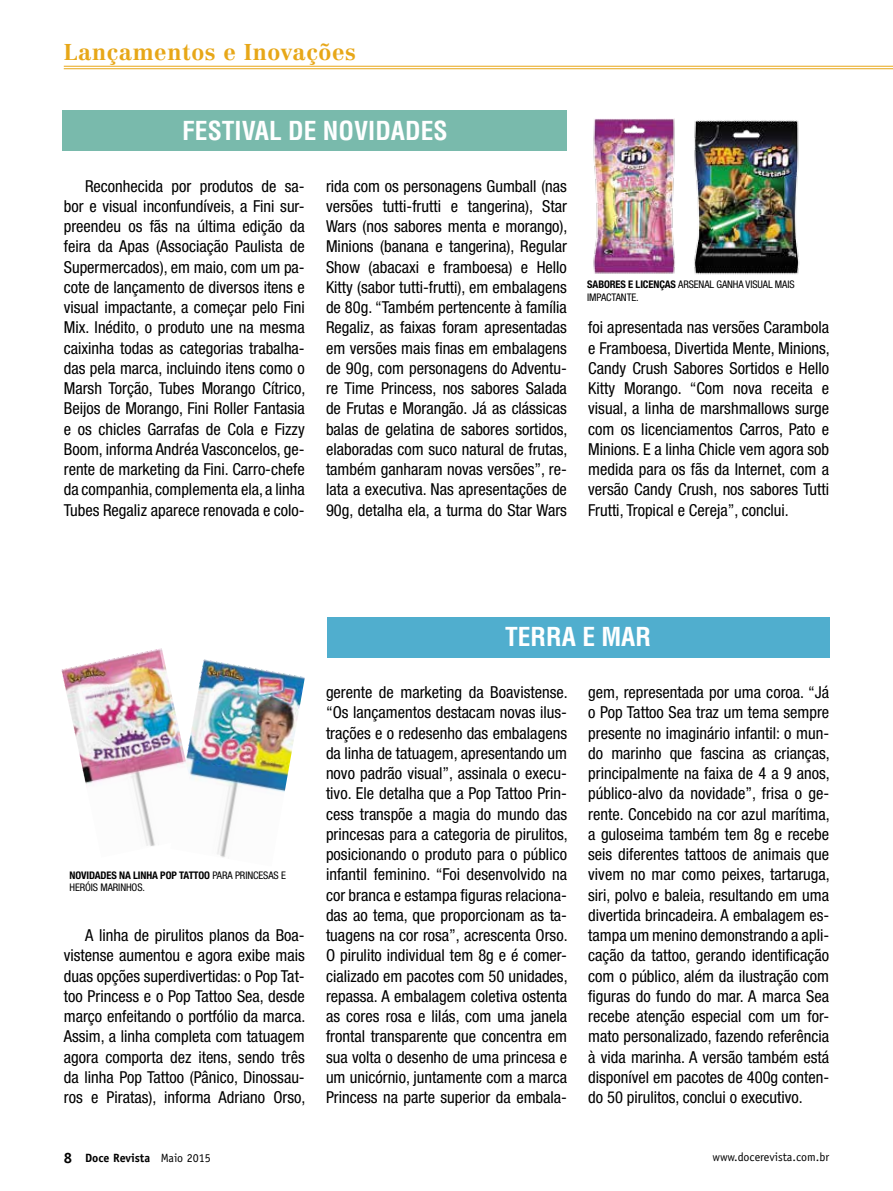
<style>
.page{position:relative;width:893px;height:1191px;background:#fff}
.page>*{position:absolute;margin:0;border:0;box-sizing:border-box;transform-origin:0 0}
.t1{font:700 condensed 25.5px "Helvetica LT Std";color:#fff}
.t2{font:700 22.5px "Centennial LT Std";letter-spacing:.025em;color:#e7a718}
.t3{font:condensed 16.5px/20.2px "Helvetica Neue LT Pro";color:#000;text-align:justify}
.t4{font:12px "Officina Sans";color:#000}
.t5{font:700 12px "Officina Sans";color:#000}
.t6{font:condensed 10.5px/12.6px "Helvetica Neue LT Pro";letter-spacing:-.01em;color:#000}
.s1{font-weight:700}
.s2{font-size:15px}
.s3{font-weight:400}
</style>
<div class="page">
<hr style="left:64px;top:66px;width:829px;height:1px;background:#e7a718">
<hr style="left:64px;top:68px;width:829px;height:1px;background:#e7a718">
<div style="left:327px;top:617px;width:502px;height:40px;background:#50aece"></div>
<img style="left:202px;top:659px;width:103px;height:199px">
<img style="left:61px;top:648px;width:141px;height:198px">
<div style="left:63px;top:111px;width:504px;height:40px;background:#79baac"></div>
<img style="left:593px;top:119px;width:82px;height:155px">
<img style="left:694px;top:120px;width:106px;height:155px">
<h2 class="t2" style="left:64px;top:39px;width:294px">Lançamentos e Inovações</h2>
<h1 class="t1" style="left:182px;top:115px;width:267px">FESTIVAL DE NOVIDADES</h1>
<p class="t3" style="left:64px;top:175px;width:243px;text-indent:21px">Reconhecida por produtos de sa&shy;bor e visual inconfundíveis, a Fini sur&shy;preendeu os fãs na última edição da feira da Apas (Associação Paulista de Supermercados), em maio, com um pa&shy;cote de lançamento de diversos itens e visual impactante, a começar pelo Fini Mix. Inédito, o produto une na mesma caixinha todas as categorias trabalha&shy;das pela marca, incluindo itens como o Marsh Torção, Tubes Morango Cítrico, Beijos de Morango, Fini Roller Fantasia e os chicles Garrafas de Cola e Fizzy Boom, informa Andréa Vasconcelos, ge&shy;rente de marketing da Fini. Carro-chefe da companhia, complementa ela, a linha Tubes Regaliz aparece renovada e colo-</p>
<p class="t3" style="left:326px;top:175px;width:243px">rida com os personagens Gumball (nas versões tutti-frutti e tangerina), Star Wars (nos sabores menta e morango), Minions (banana e tangerina), Regular Show (abacaxi e framboesa) e Hello Kitty (sabor tutti-frutti), em embalagens de 80g. “Também pertencente à família Regaliz, as faixas foram apresentadas em versões mais finas em embalagens de 90g, com personagens do Adventu&shy;re Time Princess, nos sabores Salada de Frutas e Morangão. Já as clássicas balas de gelatina de sabores sortidos, elaboradas com suco natural de frutas, também ganharam novas versões”, re&shy;lata a executiva. Nas apresentações de 90g, detalha ela, a turma do Star Wars</p>
<p class="t6" style="left:587px;top:278px;width:209px"><span class="s1">SABORES E LICENÇAS</span> ARSENAL GANHA VISUAL MAIS<br>IMPACTANTE.</p>
<p class="t3" style="left:588px;top:317px;width:243px">foi apresentada nas versões Carambola e Framboesa, Divertida Mente, Minions, Candy Crush Sabores Sortidos e Hello Kitty Morango. “Com nova receita e visual, a linha de marshmallows surge com os licenciamentos Carros, Pato e Minions. E a linha Chicle vem agora sob medida para os fãs da Internet, com a versão Candy Crush, nos sabores Tutti Frutti, Tropical e Cereja”, conclui.</p>
<p class="t6" style="left:70px;top:868px;width:218px"><span class="s1">NOVIDADES NA LINHA POP TATTOO</span> PARA PRINCESAS E<br>HERÓIS MARINHOS.</p>
<p class="t3" style="left:64px;top:925px;width:243px;text-indent:21px">A linha de pirulitos planos da Boa&shy;vistense aumentou e agora exibe mais duas opções superdivertidas: o Pop Tat&shy;too Princess e o Pop Tattoo Sea, desde março enfeitando o portfólio da marca.<br>Assim, a linha completa com tatuagem agora comporta dez itens, sendo três da linha Pop Tattoo (Pânico, Dinossau&shy;ros e Piratas), informa Adriano Orso,</p>
<h1 class="t1" style="left:505px;top:621px;width:147px">TERRA E MAR</h1>
<p class="t3" style="left:588px;top:682px;width:243px">gem, representada por uma coroa. “Já o Pop Tattoo Sea traz um tema sempre presente no imaginário infantil: o mun&shy;do marinho que fascina as crianças, principalmente na faixa de 4 a 9 anos, público-alvo da novidade”, frisa o ge&shy;rente. Concebido na cor azul marítima, a guloseima também tem 8g e recebe seis diferentes tattoos de animais que vivem no mar como peixes, tartaruga, siri, polvo e baleia, resultando em uma divertida brincadeira. A embalagem es&shy;tampa um menino demonstrando a apli&shy;cação da tattoo, gerando identificação com o público, além da ilustração com figuras do fundo do mar. A marca Sea recebe atenção especial com um for&shy;mato personalizado, fazendo referência à vida marinha. A versão também está disponível em pacotes de 400g conten&shy;do 50 pirulitos, conclui o executivo.</p>
<p class="t3" style="left:326px;top:682px;width:243px">gerente de marketing da Boavistense. “Os lançamentos destacam novas ilus&shy;trações e o redesenho das embalagens da linha de tatuagem, apresentando um novo padrão visual”, assinala o execu&shy;tivo. Ele detalha que a Pop Tattoo Prin&shy;cess transpõe a magia do mundo das princesas para a categoria de pirulitos, posicionando o produto para o público infantil feminino. “Foi desenvolvido na cor branca e estampa figuras relaciona&shy;das ao tema, que proporcionam as ta&shy;tuagens na cor rosa”, acrescenta Orso.<br>O pirulito individual tem 8g e é comer&shy;cializado em pacotes com 50 unidades, repassa. A embalagem coletiva ostenta as cores rosa e lilás, com uma janela frontal transparente que concentra em sua volta o desenho de uma princesa e um unicórnio, juntamente com a marca Princess na parte superior da embala-</p>
<p class="t5" style="left:64px;top:1150px;width:149px"><span class="s2">8</span> Doce Revista <span class="s3">Maio 2015</span></p>
<p class="t4" style="left:712px;top:1150px;width:118px">www.docerevista.com.br</p>
</div>
